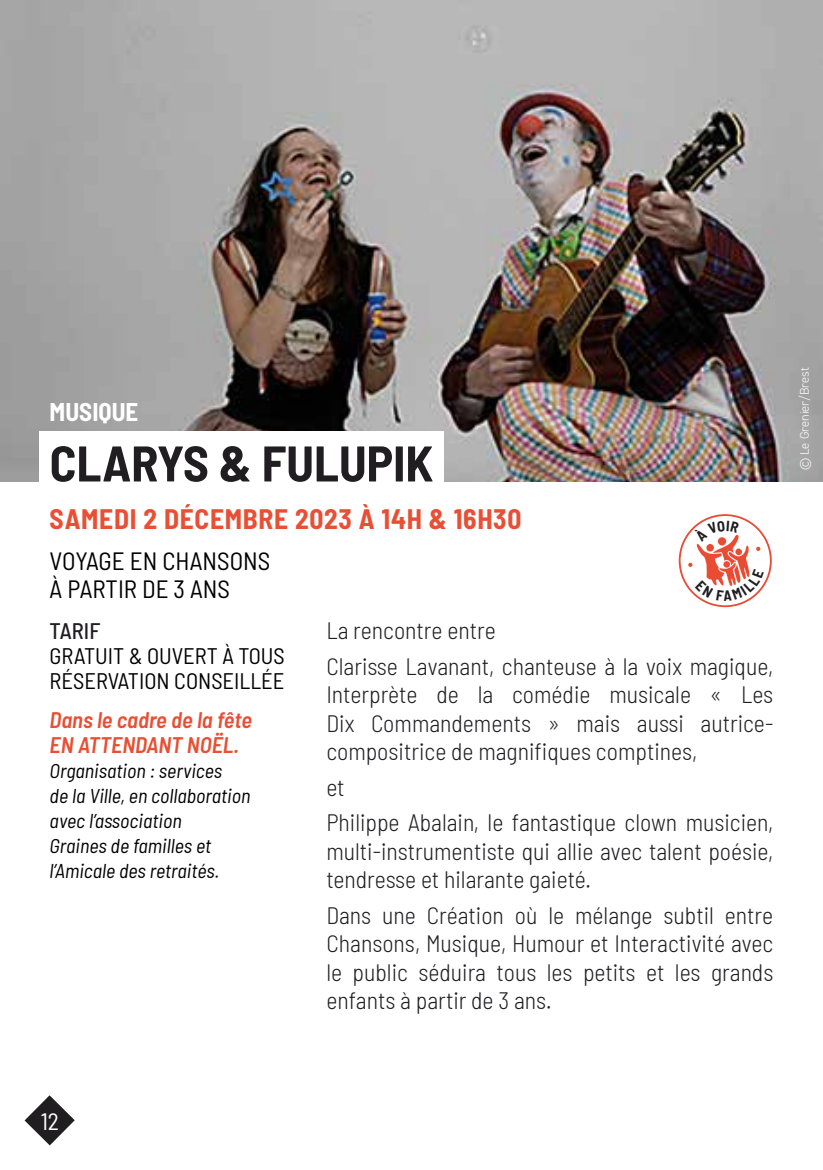
<style>
.page{position:relative;width:823px;height:1170px;background:#fff}
.page>*{position:absolute;margin:0;border:0;box-sizing:border-box;transform-origin:0 0}
.t1{font:700 semi-condensed 50px "Barlow";color:#201e21}
.t2{font:700 semi-condensed 27.5px "Barlow";letter-spacing:.025em;color:#e84f34}
.t3{font:semi-condensed 25px/27.5px "Barlow";color:#000}
.t4{font:700 semi-condensed 25px "Barlow";color:#fff}
.t5{font:300 semi-condensed 23.75px/28.5px "Barlow";color:#201e21}
.t6{font:semi-condensed 23.75px "Barlow";color:#fff}
.t7{font:semi-condensed 22.5px/25px "Barlow";color:#000}
.t8{font:italic 600 semi-condensed 22.5px/25px "Barlow";color:#e84f34}
.t9{font:500 semi-condensed 22.5px "Barlow";color:#201e21}
.t10{font:italic semi-condensed 20px/25px "Barlow";color:#000}
.t11{font:300 12.5px "DIN2014";color:#fff}
</style>
<div class="page">
<img style="left:0;top:0;width:822px;height:481px">
<div style="left:39px;top:431px;width:404px;height:60px;background:#fff"></div>
<svg style="left:679px;top:515px;width:91px;height:91px"></svg>
<div style="left:678px;top:514px;width:93px;height:93px;border:2px solid #e94b33;border-radius:50%"></div>
<svg style="left:25px;top:1095px;width:50px;height:50px"></svg>
<svg style="left:687px;top:520px;width:76px;height:81px"></svg>
<p class="t4" style="left:50px;top:394px;width:90px">MUSIQUE</p>
<h1 class="t1" style="left:50px;top:427px;width:385px">CLARYS &amp; FULUPIK</h1>
<p class="t2" style="left:50px;top:499px;width:473px">SAMEDI 2 DÉCEMBRE 2023 À 14H &amp; 16H30</p>
<p class="t3" style="left:50px;top:545px;width:222px">VOYAGE EN CHANSONS<br>À PARTIR DE 3 ANS</p>
<p class="t9" style="left:50px;top:614px;width:52px">TARIF</p>
<p class="t7" style="left:50px;top:641px;width:236px">GRATUIT &amp; OUVERT À TOUS<br>RÉSERVATION CONSEILLÉE</p>
<p class="t8" style="left:50px;top:706px;width:204px">Dans le cadre de la fête<br>EN ATTENDANT NOËL.</p>
<p class="t10" style="left:50px;top:757px;width:202px">Organisation : services<br>de la Ville, en collaboration avec l’association<br>Graines de familles et l’Amicale des retraités.</p>
<p class="t5" style="left:326px;top:610px;width:448px;line-height:35.5px">La rencontre entre<br>Clarisse Lavanant, chanteuse à la voix magique,</p>
<p class="t5" style="left:326px;top:678px;width:448px;text-align:justify">Interprète de la comédie musicale « Les Dix Commandements » mais aussi autrice&shy;compositrice de magnifiques comptines,</p>
<p class="t5" style="left:326px;top:767px;width:448px;line-height:35.5px">et<br>Philippe Abalain, le fantastique clown musicien,</p>
<p class="t5" style="left:326px;top:835px;width:448px">multi-instrumentiste qui allie avec talent poésie, tendresse et hilarante gaieté.</p>
<p class="t5" style="left:326px;top:899px;width:448px;text-align:justify">Dans une Création où le mélange subtil entre Chansons, Musique, Humour et Interactivité avec le public séduira tous les petits et les grands enfants à partir de 3 ans.</p>
<p class="t11" style="left:796px;top:470px;width:105px;rotate:-90deg">© Le Grenier/Brest</p>
<p class="t6" style="left:41px;top:1104px;width:20px">12</p>
</div>
